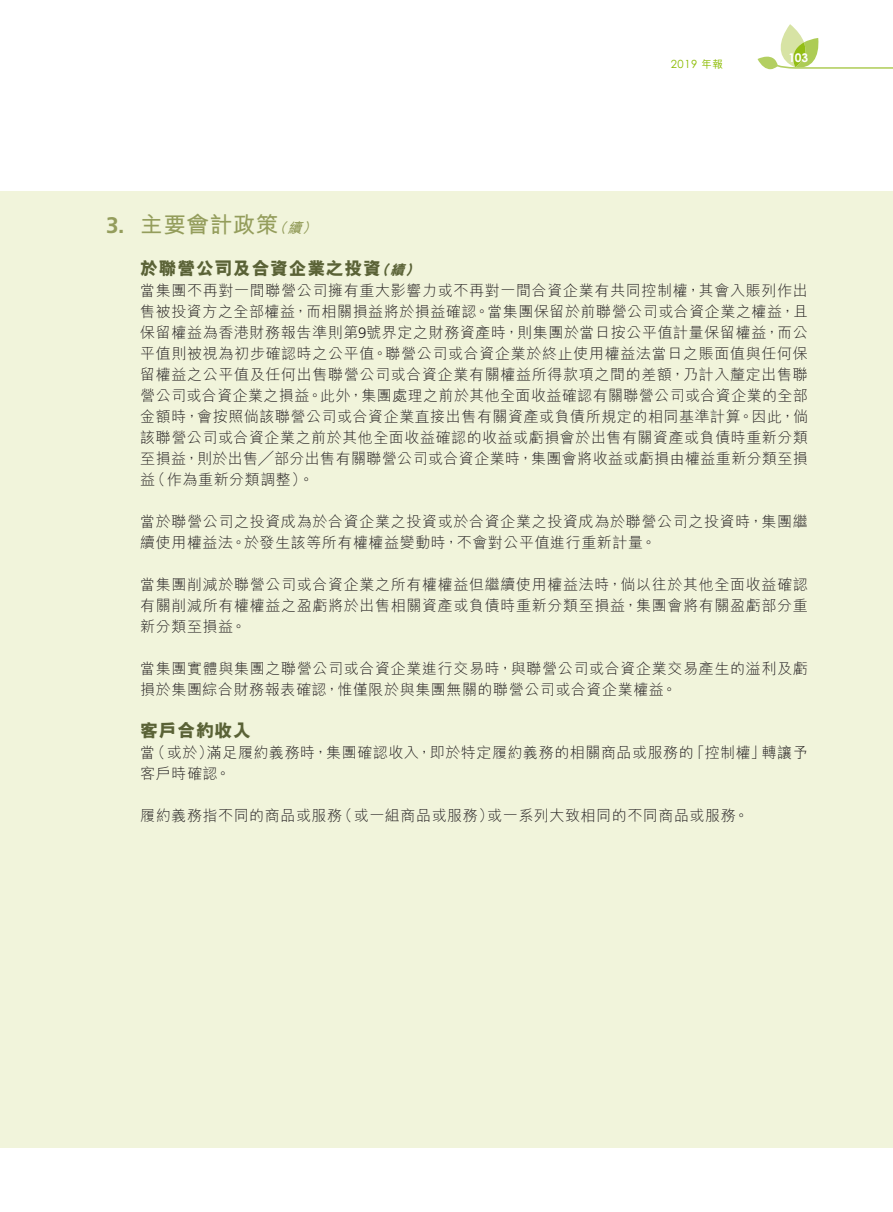
<style>
.page{position:relative;width:893px;height:1212px;background:#fff}
.page>*{position:absolute;margin:0;border:0;box-sizing:border-box;transform-origin:0 0}
.Heading_1{font:700 22.5px "M Hei HK";letter-spacing:.03em;color:#949d5c}
.Heading_2{font:800 18px "M Hei HK";letter-spacing:.03em;color:#5a6236}
.Body_Text{font:300 15px/21px "M Hei HK";letter-spacing:.04em;color:#231f20}
.t1{font:700 12px "Century Gothic Pro";color:#fff}
.t2{font:11.25px "Century Gothic Pro";color:#8bbb00}
.s1{font-family:"M Hei HK";font-weight:500;font-size:10.5px}
.s2{font-family:"Frutiger LT Std"}
.s3{font-style:italic;font-size:14.25px}
</style>
<div class="page">
<div style="left:0;top:191px;width:893px;height:957px;background:#f1f4db"></div>
<svg style="left:757px;top:24px;width:136px;height:46px"></svg>
<p class="t2" style="left:671px;top:57px;width:54px">2019 <span class="s1">年報</span></p>
<p class="t1" style="left:788px;top:50px;width:21px">103</p>
<p class="Heading_1" style="left:106px;top:208px;width:217px"><span class="s2">3.</span> 主要會計政策<span class="s3">（續）</span></p>
<p class="Heading_2" style="left:140px;top:259px;width:284px">於聯營公司及合資企業之投資<span class="s3">（續）</span></p>
<p class="Body_Text" style="left:140px;top:279px;width:669px;text-align:justify">當集團不再對一間聯營公司擁有重大影響力或不再對一間合資企業有共同控制權，其會入賬列作出售被投資方之全部權益，而相關損益將於損益確認。當集團保留於前聯營公司或合資企業之權益，且保留權益為香港財務報告準則第<span class="s2">9</span>號界定之財務資產時，則集團於當日按公平值計量保留權益，而公平值則被視為初步確認時之公平值。聯營公司或合資企業於終止使用權益法當日之賬面值與任何保留權益之公平值及任何出售聯營公司或合資企業有關權益所得款項之間的差額，乃計入釐定出售聯營公司或合資企業之損益。此外，集團處理之前於其他全面收益確認有關聯營公司或合資企業的全部金額時，會按照倘該聯營公司或合資企業直接出售有關資產或負債所規定的相同基準計算。因此，倘該聯營公司或合資企業之前於其他全面收益確認的收益或虧損會於出售有關資產或負債時重新分類至損益，則於出售╱部分出售有關聯營公司或合資企業時，集團會將收益或虧損由權益重新分類至損益（作為重新分類調整）。</p>
<p class="Body_Text" style="left:140px;top:510px;width:669px">當於聯營公司之投資成為於合資企業之投資或於合資企業之投資成為於聯營公司之投資時，集團繼續使用權益法。於發生該等所有權權益變動時，不會對公平值進行重新計量。</p>
<p class="Body_Text" style="left:140px;top:573px;width:669px;text-align:justify">當集團削減於聯營公司或合資企業之所有權權益但繼續使用權益法時，倘以往於其他全面收益確認有關削減所有權權益之盈虧將於出售相關資產或負債時重新分類至損益，集團會將有關盈虧部分重新分類至損益。</p>
<p class="Body_Text" style="left:140px;top:657px;width:669px">當集團實體與集團之聯營公司或合資企業進行交易時，與聯營公司或合資企業交易產生的溢利及虧損於集團綜合財務報表確認，惟僅限於與集團無關的聯營公司或合資企業權益。</p>
<p class="Heading_2" style="left:140px;top:721px;width:112px">客戶合約收入</p>
<p class="Body_Text" style="left:140px;top:741px;width:669px">當（或於）滿足履約義務時，集團確認收入，即於特定履約義務的相關商品或服務的「控制權」轉讓予客戶時確認。</p>
<p class="Body_Text" style="left:140px;top:804px;width:610px">履約義務指不同的商品或服務（或一組商品或服務）或一系列大致相同的不同商品或服務。</p>
</div>
